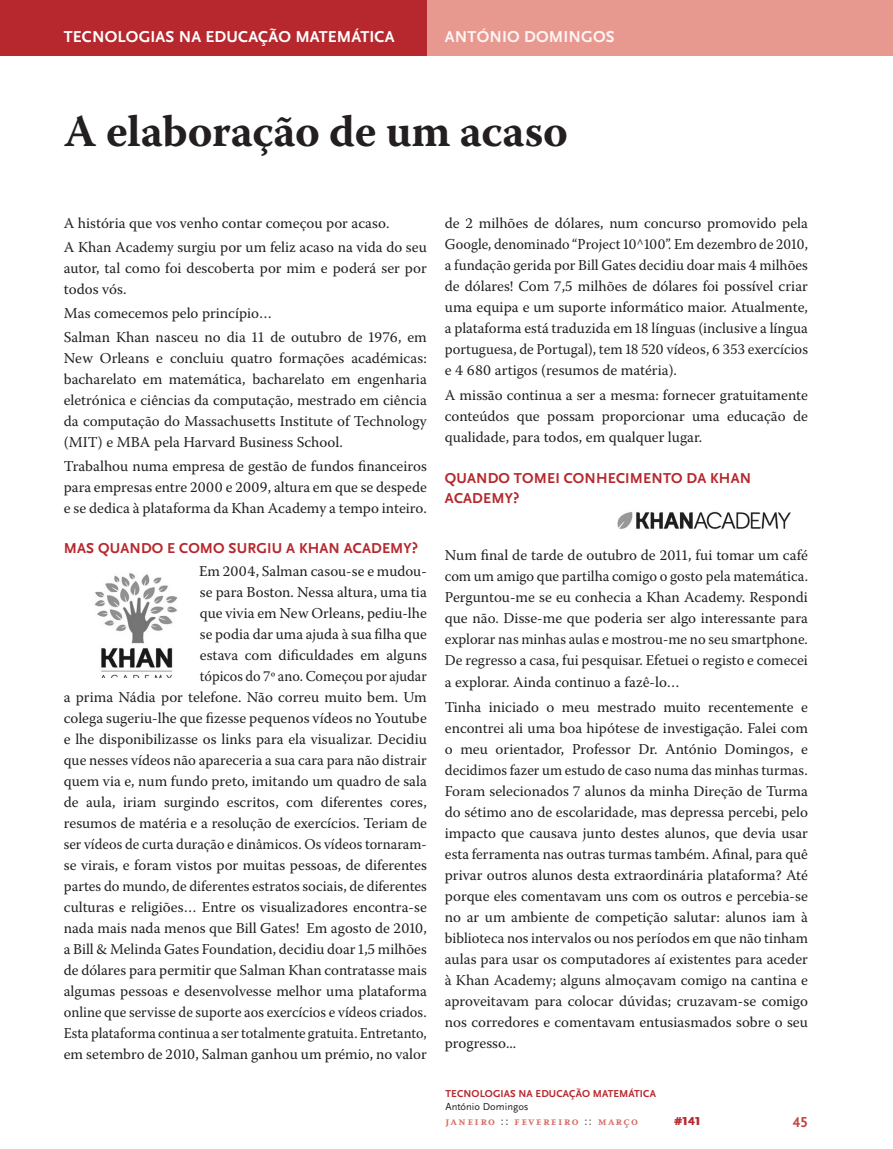
<style>
.page{position:relative;width:893px;height:1149px;background:#fff}
.page>*{position:absolute;margin:0;border:0;box-sizing:border-box;transform-origin:0 0}
.TITULO_ARTIGO{font:700 45px "Warnock Pro";letter-spacing:-.005em;color:#231f20}
.t1{font:700 16.5px "Scala Sans Pro";letter-spacing:.01em;color:#fff}
.t2{font:700 16.5px "Scala Sans Pro";letter-spacing:.01em;color:#fff4f4}
.MAINMATTER__MAIN_TEX{font:15px/21px "Warnock Pro";color:#231f20;text-align:justify}
.MAINMATTER_MAIN_H1{font:700 15px/19.5px "Scala Sans Pro";letter-spacing:.01em;color:#b6282d}
.RODAPE_NUM_PAGINA{font:15px "Scala Sans Bold SC";color:#c24340}
.t3{font:700 12px "Scala Caps";letter-spacing:.12em;color:#d56f66}
.t4{font:900 12px "Scala Sans Pro";color:#b6282d}
.t5{font:700 10.5px "Scala Sans Pro";letter-spacing:.01em;color:#b6282d}
.t6{font:10.5px "Scala Sans Pro";color:#231f20}
.s1{color:#6c6d70}
</style>
<div class="page">
<div style="left:0;top:0;width:427px;height:55px;background:#b6282d"></div>
<div style="left:427px;top:0;width:466px;height:55px;background:#e7988f"></div>
<img style="left:617px;top:511px;width:174px;height:18px">
<img style="left:94px;top:573px;width:84px;height:104px">
<p class="t1" style="left:64px;top:27px;width:332px">TECNOLOGIAS NA EDUCAÇÃO MATEMÁTICA</p>
<p class="t2" style="left:445px;top:27px;width:171px">ANTÓNIO DOMINGOS</p>
<p class="TITULO_ARTIGO" style="left:64px;top:105px;width:506px">A elaboração de um acaso</p>
<p class="MAINMATTER__MAIN_TEX" style="left:64px;top:212px;width:327px">A história que vos venho contar começou por acaso.</p>
<p class="MAINMATTER__MAIN_TEX" style="left:64px;top:236px;width:365px">A Khan Academy surgiu por um feliz acaso na vida do seu autor, tal como foi descoberta por mim e poderá ser por todos vós.</p>
<p class="MAINMATTER__MAIN_TEX" style="left:64px;top:302px;width:210px">Mas comecemos pelo princípio…</p>
<p class="MAINMATTER__MAIN_TEX" style="left:64px;top:326px;width:365px">Salman Khan nasceu no dia 11 de outubro de 1976, em New Orleans e concluiu quatro formações académicas: bacharelato em matemática, bacharelato em engenharia eletrónica e ciências da computação, mestrado em ciência da computação do Massachusetts Institute of Technology (MIT) e MBA pela Harvard Business School.</p>
<p class="MAINMATTER__MAIN_TEX" style="left:64px;top:455px;width:365px">Trabalhou numa empresa de gestão de fundos financeiros para empresas entre 2000 e 2009, altura em que se despede e se dedica à plataforma da Khan Academy a tempo inteiro.</p>
<p class="MAINMATTER_MAIN_H1" style="left:64px;top:538px;width:356px">MAS QUANDO E COMO SURGIU A KHAN ACADEMY?</p>
<p class="MAINMATTER__MAIN_TEX" style="left:64px;top:560px;width:365px;text-align:right">Em 2004, Salman casou-se e mudou-<br>se para Boston. Nessa altura, uma tia<br>que vivia em New Orleans, pediu-lhe<br>se podia dar uma ajuda à sua filha que<br>estava com dificuldades em alguns<br>tópicos do 7º ano. Começou por ajudar<br>a prima Nádia por telefone. Não correu muito bem. Um colega sugeriu-lhe que fizesse pequenos vídeos no Youtube e lhe disponibilizasse os links para ela visualizar. Decidiu que nesses vídeos não apareceria a sua cara para não distrair quem via e, num fundo preto, imitando um quadro de sala de aula, iriam surgindo escritos, com diferentes cores, resumos de matéria e a resolução de exercícios. Teriam de ser vídeos de curta duração e dinâmicos. Os vídeos tornaram&shy;se virais, e foram vistos por muitas pessoas, de diferentes partes do mundo, de diferentes estratos sociais, de diferentes culturas e religiões… Entre os visualizadores encontra-se nada mais nada menos que Bill Gates! Em agosto de 2010, a Bill &amp; Melinda Gates Foundation, decidiu doar 1,5 milhões de dólares para permitir que Salman Khan contratasse mais algumas pessoas e desenvolvesse melhor uma plataforma online que servisse de suporte aos exercícios e vídeos criados.<br>Esta plataforma continua a ser totalmente gratuita. Entretanto, em setembro de 2010, Salman ganhou um prémio, no valor</p>
<p class="MAINMATTER__MAIN_TEX" style="left:445px;top:212px;width:365px">de 2 milhões de dólares, num concurso promovido pela Google, denominado “Project 10^100”. Em dezembro de 2010, a fundação gerida por Bill Gates decidiu doar mais 4 milhões de dólares! Com 7,5 milhões de dólares foi possível criar uma equipa e um suporte informático maior. Atualmente, a plataforma está traduzida em 18 línguas (inclusive a língua portuguesa, de Portugal), tem 18 520 vídeos, 6 353 exercícios e 4 680 artigos (resumos de matéria).</p>
<p class="MAINMATTER__MAIN_TEX" style="left:445px;top:384px;width:365px">A missão continua a ser a mesma: fornecer gratuitamente conteúdos que possam proporcionar uma educação de qualidade, para todos, em qualquer lugar.</p>
<p class="MAINMATTER_MAIN_H1" style="left:445px;top:468px;width:308px">QUANDO TOMEI CONHECIMENTO DA KHAN<br>ACADEMY?</p>
<p class="MAINMATTER__MAIN_TEX" style="left:445px;top:544px;width:365px">Num final de tarde de outubro de 2011, fui tomar um café com um amigo que partilha comigo o gosto pela matemática.<br>Perguntou-me se eu conhecia a Khan Academy. Respondi que não. Disse-me que poderia ser algo interessante para explorar nas minhas aulas e mostrou-me no seu smartphone.</p>
<p class="MAINMATTER__MAIN_TEX" style="left:445px;top:649px;width:365px">De regresso a casa, fui pesquisar. Efetuei o registo e comecei a explorar. Ainda continuo a fazê-lo…</p>
<p class="MAINMATTER__MAIN_TEX" style="left:445px;top:696px;width:365px">Tinha iniciado o meu mestrado muito recentemente e encontrei ali uma boa hipótese de investigação. Falei com o meu orientador, Professor Dr. António Domingos, e decidimos fazer um estudo de caso numa das minhas turmas.<br>Foram selecionados 7 alunos da minha Direção de Turma do sétimo ano de escolaridade, mas depressa percebi, pelo impacto que causava junto destes alunos, que devia usar esta ferramenta nas outras turmas também. Afinal, para quê privar outros alunos desta extraordinária plataforma? Até porque eles comentavam uns com os outros e percebia-se no ar um ambiente de competição salutar: alunos iam à biblioteca nos intervalos ou nos períodos em que não tinham aulas para usar os computadores aí existentes para aceder à Khan Academy; alguns almoçavam comigo na cantina e aproveitavam para colocar dúvidas; cruzavam-se comigo nos corredores e comentavam entusiasmados sobre o seu progresso...</p>
<p class="t5" style="left:445px;top:1087px;width:212px">TECNOLOGIAS NA EDUCAÇÃO MATEMÁTICA</p>
<p class="t6" style="left:445px;top:1099px;width:85px">António Domingos</p>
<p class="t3" style="left:445px;top:1113px;width:194px">janeiro <span class="s1">::</span> fevereiro <span class="s1">::</span> março</p>
<p class="t4" style="left:674px;top:1113px;width:28px">#141</p>
<p class="RODAPE_NUM_PAGINA" style="left:793px;top:1112px;width:16px">45</p>
</div>
